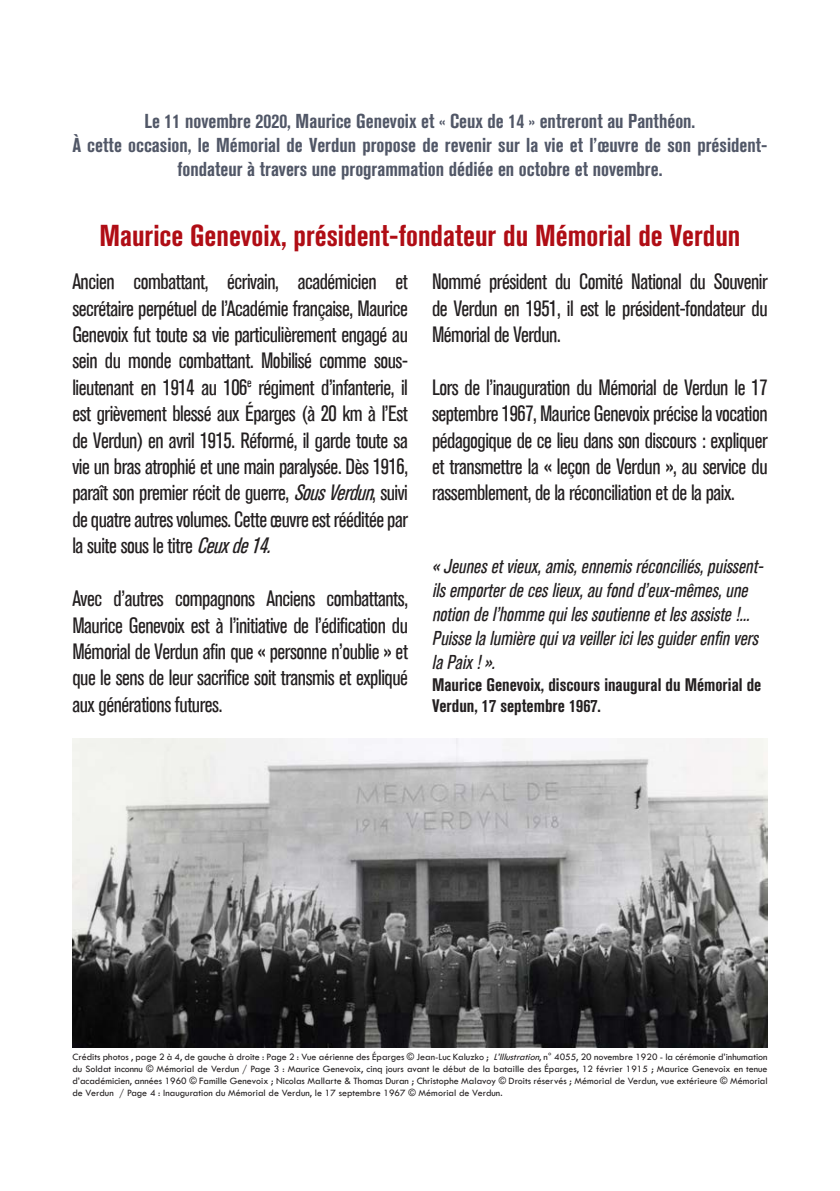
<style>
.page{position:relative;width:840px;height:1191px;background:#fff}
.page>*{position:absolute;margin:0;border:0;box-sizing:border-box;transform-origin:0 0}
.t1{font:700 condensed 30px "Akzidenz Grotesk BQ";color:#b00d15}
.t2{font:condensed 22px/26.4px "Akzidenz Grotesk BQ";letter-spacing:-.02em;color:#231f20;text-align:justify}
.t3{font:700 condensed 20px/24px "Akzidenz Grotesk BQ";color:#515767;text-align:center}
.t4{font:italic condensed 20px/24px "Akzidenz Grotesk BQ";color:#231f20}
.t5{font:700 condensed 18px/21.6px "Akzidenz Grotesk BQ";color:#231f20}
.t6{font:10px/12px "Tw Cen";color:#231f20;text-align:justify}
.s1{font-style:italic}
</style>
<div class="page">
<img style="left:72px;top:738px;width:695px;height:309px">
<p class="t3" style="left:144px;top:109px;width:552px">Le 11 novembre 2020, Maurice Genevoix et « Ceux de 14 » entreront au Panthéon.</p>
<p class="t3" style="left:72px;top:133px;width:696px">À cette occasion, le Mémorial de Verdun propose de revenir sur la vie et l’œuvre de son président&shy;fondateur à travers une programmation dédiée en octobre et novembre.</p>
<p class="t1" style="left:99px;top:218px;width:642px">Maurice Genevoix, président-fondateur du Mémorial de Verdun</p>
<p class="t2" style="left:72px;top:269px;width:337px">Ancien combattant, écrivain, académicien et secrétaire perpétuel de l’Académie française, Maurice Genevoix fut toute sa vie particulièrement engagé au sein du monde combattant. Mobilisé comme sous&shy;lieutenant en 1914 au 106<sup>e</sup> régiment d’infanterie, il est grièvement blessé aux Éparges (à 20 km à l’Est de Verdun) en avril 1915. Réformé, il garde toute sa vie un bras atrophié et une main paralysée. Dès 1916, paraît son premier récit de guerre, <span class="s1">SousVerdun</span>, suivi de quatre autres volumes. Cette œuvre est rééditée par la suite sous le titre <span class="s1">Ceuxde14.</span></p>
<p class="t2" style="left:72px;top:585px;width:337px">Avec d’autres compagnons Anciens combattants, Maurice Genevoix est à l’initiative de l’édification du Mémorial de Verdun afin que « personne n’oublie » et que le sens de leur sacrifice soit transmis et expliqué aux générations futures.</p>
<p class="t2" style="left:432px;top:269px;width:337px">Nommé président du Comité National du Souvenir de Verdun en 1951, il est le président-fondateur du Mémorial de Verdun.</p>
<p class="t2" style="left:432px;top:374px;width:337px">Lors de l’inauguration du Mémorial de Verdun le 17 septembre 1967, Maurice Genevoix précise la vocation pédagogique de ce lieu dans son discours : expliquer et transmettre la « leçon de Verdun », au service du rassemblement, de la réconciliation et de la paix.</p>
<p class="t4" style="left:432px;top:554px;width:336px">«Jeunesetvieux,amis,ennemisréconciliés,puissent&shy;ilsemporterdeceslieux,aufondd’eux-mêmes,une notiondel’hommequilessoutienneetlesassiste!...<br>Puisselalumièrequivaveillericilesguiderenfinvers laPaix!».</p>
<p class="t5" style="left:432px;top:673px;width:330px">Maurice Genevoix, discours inaugural du Mémorial de<br>Verdun, 17 septembre 1967.</p>
<p class="t6" style="left:72px;top:1051px;width:696px">Crédits photos , page 2 à 4, de gauche à droite : Page 2 : Vue aérienne des Éparges © Jean-Luc Kaluzko ; <span class="s1">L’Illustration</span>, n° 4055, 20 novembre 1920 - la cérémonie d’inhumation du Soldat inconnu © Mémorial de Verdun / Page 3 : Maurice Genevoix, cinq jours avant le début de la bataille des Éparges, 12 février 1915 ; Maurice Genevoix en tenue d’académicien, années 1960 © Famille Genevoix ; Nicolas Mallarte &amp; Thomas Duran ; Christophe Malavoy © Droits réservés ; Mémorial de Verdun, vue extérieure © Mémorial de Verdun / Page 4 : Inauguration du Mémorial de Verdun, le 17 septembre 1967 © Mémorial de Verdun.</p>
</div>
